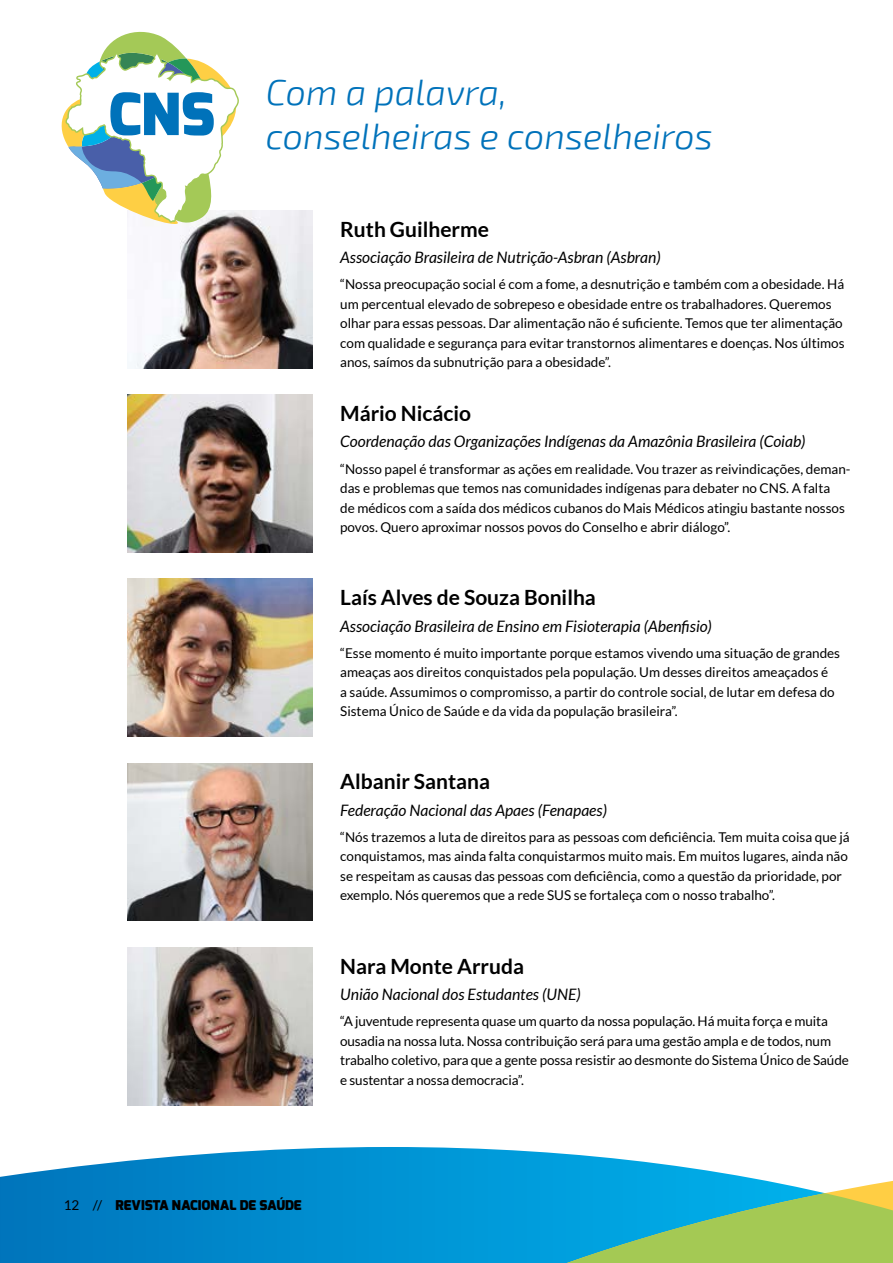
<style>
.page{position:relative;width:893px;height:1263px;background:#fff}
.page>*{position:absolute;margin:0;border:0;box-sizing:border-box;transform-origin:0 0}
.t1{font:italic 300 36px/43.5px "Exo 2";color:#0072ba}
.t2{font:700 21px "Lato";color:#000}
.t3{font:italic 15.75px "Lato";color:#000}
.t4{font:13.5px/19.5px "Lato";color:#000}
.t5{font:900 13.5px "Exo";color:#000}
.s1{font-family:"Lato";font-weight:400}
</style>
<div class="page">
<svg style="left:0;top:1147px;width:767px;height:116px;background:#1e99d3"></svg>
<img style="left:134px;top:210px;width:178px;height:158px">
<img style="left:128px;top:395px;width:184px;height:157px">
<img style="left:128px;top:579px;width:184px;height:158px">
<img style="left:128px;top:763px;width:184px;height:158px">
<img style="left:128px;top:947px;width:184px;height:158px">
<svg style="left:61px;top:31px;width:178px;height:194px"></svg>
<svg style="left:510px;top:1181px;width:383px;height:82px;background:#57b79d"></svg>
<h1 class="t1" style="left:266px;top:72px;width:449px">Com a palavra, conselheiras e conselheiros</h1>
<h2 class="t2" style="left:340px;top:217px;width:150px">Ruth Guilherme</h2>
<p class="t3" style="left:340px;top:249px;width:322px">Associação Brasileira de Nutrição-Asbran (Asbran)</p>
<p class="t4" style="left:340px;top:275px;width:506px">“Nossa preocupação social é com a fome, a desnutrição e também com a obesidade. Há um percentual elevado de sobrepeso e obesidade entre os trabalhadores. Queremos olhar para essas pessoas. Dar alimentação não é suficiente. Temos que ter alimentação com qualidade e segurança para evitar transtornos alimentares e doenças. Nos últimos anos, saímos da subnutrição para a obesidade”.</p>
<h2 class="t2" style="left:340px;top:401px;width:132px">Mário Nicácio</h2>
<p class="t3" style="left:340px;top:433px;width:467px">Coordenação das Organizações Indígenas da Amazônia Brasileira (Coiab)</p>
<p class="t4" style="left:340px;top:459px;width:512px">“Nosso papel é transformar as ações em realidade. Vou trazer as reivindicações, deman&shy;das e problemas que temos nas comunidades indígenas para debater no CNS. A falta<br>de médicos com a saída dos médicos cubanos do Mais Médicos atingiu bastante nossos povos. Quero aproximar nossos povos do Conselho e abrir diálogo”.</p>
<h2 class="t2" style="left:340px;top:585px;width:257px">Laís Alves de Souza Bonilha</h2>
<p class="t3" style="left:340px;top:617px;width:373px">Associação Brasileira de Ensino em Fisioterapia (Abenfisio)</p>
<p class="t4" style="left:340px;top:643px;width:501px">“Esse momento é muito importante porque estamos vivendo uma situação de grandes ameaças aos direitos conquistados pela população. Um desses direitos ameaçados é<br>a saúde. Assumimos o compromisso, a partir do controle social, de lutar em defesa do Sistema Único de Saúde e da vida da população brasileira”.</p>
<h2 class="t2" style="left:340px;top:770px;width:151px">Albanir Santana</h2>
<p class="t3" style="left:340px;top:801px;width:268px">Federação Nacional das Apaes (Fenapaes)</p>
<p class="t4" style="left:340px;top:827px;width:511px">“Nós trazemos a luta de direitos para as pessoas com deficiência. Tem muita coisa que já conquistamos, mas ainda falta conquistarmos muito mais. Em muitos lugares, ainda não se respeitam as causas das pessoas com deficiência, como a questão da prioridade, por exemplo. Nós queremos que a rede SUS se fortaleça com o nosso trabalho”.</p>
<h2 class="t2" style="left:340px;top:954px;width:185px">Nara Monte Arruda</h2>
<p class="t3" style="left:340px;top:985px;width:242px">União Nacional dos Estudantes (UNE)</p>
<p class="t4" style="left:340px;top:1011px;width:510px">“A juventude representa quase um quarto da nossa população. Há muita força e muita ousadia na nossa luta. Nossa contribuição será para uma gestão ampla e de todos, num trabalho coletivo, para que a gente possa resistir ao desmonte do Sistema Único de Saúde e sustentar a nossa democracia”.</p>
<p class="t5" style="left:64px;top:1197px;width:239px"><span class="s1">12 //</span> REVISTA NACIONAL DE SAÚDE</p>
</div>
